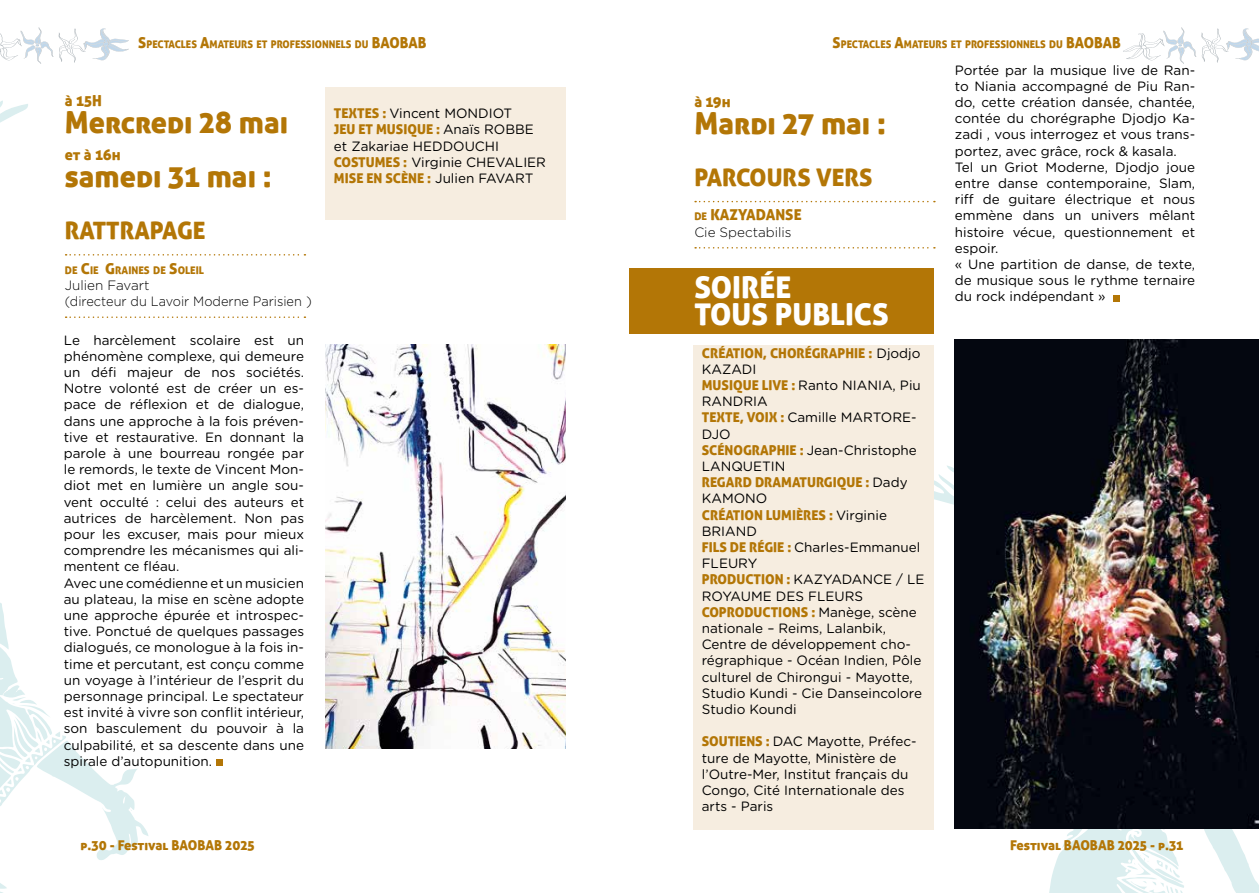
<style>
.page{position:relative;width:1259px;height:893px;background:#fff}
.page>*{position:absolute;margin:0;border:0;box-sizing:border-box;transform-origin:0 0}
.t1{font:30px "Aller Display";color:#b37606}
.t2{font:30px/27px "Aller Display";color:#fff}
.t3{font:24px "Aller Display";color:#b37606}
.t4{font:15px "Aller Display";color:#b37606}
.t5{font:13.5px/16.2px "Gotham Rounded";color:#000}
.t6{font:13.5px "Aller Display";color:#b37606}
.t7{font:300 13.5px/16.2px "Gotham";color:#000}
.t8{font:10.5px "Aller Display";color:#b37606}
.s1{font-size:15px}
.s2{font-family:"Aller Display";color:#b37606}
.s3{font-family:"Gotham Rounded";color:#000}
.s4{font-size:10.5px}
</style>
<div class="page">
<svg style="left:1123px;top:27px;width:136px;height:37px"></svg>
<svg style="left:0;top:27px;width:129px;height:37px"></svg>
<svg style="left:1204px;top:829px;width:55px;height:64px"></svg>
<svg style="left:933px;top:441px;width:22px;height:206px"></svg>
<svg style="left:1049px;top:829px;width:135px;height:64px"></svg>
<svg style="left:0;top:100px;width:28px;height:23px"></svg>
<svg style="left:0;top:603px;width:148px;height:290px"></svg>
<div style="left:216px;top:759px;width:7px;height:7px;background:#b37606"></div>
<svg style="left:66px;top:254px;width:239px;height:2px"></svg>
<svg style="left:66px;top:316px;width:239px;height:2px"></svg>
<img style="left:325px;top:345px;width:241px;height:404px">
<div style="left:325px;top:87px;width:241px;height:132px;background:#f6ede0"></div>
<div style="left:1113px;top:295px;width:7px;height:6px;background:#b37606"></div>
<svg style="left:695px;top:201px;width:240px;height:1px"></svg>
<svg style="left:695px;top:247px;width:240px;height:2px"></svg>
<div style="left:693px;top:345px;width:240px;height:484px;background:#f6ede0"></div>
<img style="left:955px;top:339px;width:304px;height:490px">
<div style="left:629px;top:268px;width:304px;height:66px;background:#b37606"></div>
<p class="t8" style="left:138px;top:38px;width:244px"><span class="s1">S</span>PECTACLES <span class="s1">A</span>MATEURS ET PROFESSIONNELS DU <span class="s1">BAOBAB</span></p>
<p class="t8" style="left:832px;top:38px;width:244px"><span class="s1">S</span>PECTACLES <span class="s1">A</span>MATEURS ET PROFESSIONNELS DU <span class="s1">BAOBAB</span></p>
<p class="t4" style="left:65px;top:91px;width:39px">à 15H</p>
<h1 class="t1" style="left:65px;top:103px;width:225px">Mercredi 28 mai</h1>
<p class="t4" style="left:65px;top:145px;width:57px">et à 16h</p>
<h1 class="t1" style="left:65px;top:157px;width:208px">samedi 31 mai :</h1>
<h2 class="t3" style="left:65px;top:215px;width:142px">RATTRAPAGE</h2>
<p class="t8" style="left:65px;top:263px;width:141px">DE <span class="s1">C</span>IE <span class="s1">G</span>RAINES DE <span class="s1">S</span>OLEIL</p>
<p class="t7" style="left:65px;top:277px;width:248px">Julien Favart<br>(directeur du Lavoir Moderne Parisien )</p>
<p class="t5" style="left:64px;top:331px;width:242px">Le harcèlement scolaire est un phénomène complexe, qui demeure un défi majeur de nos sociétés.<br>Notre volonté est de créer un es&shy;pace de réflexion et de dialogue, dans une approche à la fois préven&shy;tive et restaurative. En donnant la parole à une bourreau rongée par le remords, le texte de Vincent Mon&shy;diot met en lumière un angle sou&shy;vent occulté : celui des auteurs et autrices de harcèlement. Non pas pour les excuser, mais pour mieux comprendre les mécanismes qui ali&shy;mentent ce fléau.<br>Avec une comédienne et un musicien au plateau, la mise en scène adopte une approche épurée et introspec&shy;tive. Ponctué de quelques passages dialogués, ce monologue à la fois in&shy;time et percutant, est conçu comme un voyage à l’intérieur de l’esprit du personnage principal. Le spectateur est invité à vivre son conflit intérieur, son basculement du pouvoir à la culpabilité, et sa descente dans une spirale d’autopunition.</p>
<p class="t5" style="left:334px;top:105px;width:180px"><span class="s2">TEXTES :</span> Vincent MONDIOT</p>
<p class="t6" style="left:334px;top:121px;width:201px">JEU ET MUSIQUE : <span class="s3">Anaïs ROBBE</span></p>
<p class="t5" style="left:334px;top:137px;width:214px">et Zakariae HEDDOUCHI<br><span class="s2">COSTUMES :</span> Virginie CHEVALIER</p>
<p class="t6" style="left:334px;top:169px;width:201px">MISE EN SCÈNE : <span class="s3">Julien FAVART</span></p>
<p class="t4" style="left:694px;top:92px;width:38px">à 19h</p>
<h1 class="t1" style="left:694px;top:104px;width:193px">Mardi 27 mai :</h1>
<h2 class="t3" style="left:694px;top:162px;width:180px">PARCOURS VERS</h2>
<p class="t4" style="left:694px;top:205px;width:109px"><span class="s4">DE</span> KAZYADANSE</p>
<p class="t7" style="left:694px;top:223px;width:99px">Cie Spectabilis</p>
<h1 class="t2" style="left:694px;top:273px;width:196px">SOIRÉE<br>TOUS PUBLICS</h1>
<p class="t6" style="left:702px;top:344px;width:220px">CRÉATION, CHORÉGRAPHIE : <span class="s3">Djodjo</span></p>
<p class="t5" style="left:702px;top:360px;width:220px">KAZADI<br><span class="s2">MUSIQUE LIVE :</span> Ranto NIANIA, Piu<br>RANDRIA<br><span class="s2">TEXTE, VOIX :</span> Camille MARTORE-<br>DJO<br><span class="s2">SCÉNOGRAPHIE :</span> Jean-Christophe<br>LANQUETIN</p>
<p class="t6" style="left:702px;top:474px;width:207px">REGARD DRAMATURGIQUE : <span class="s3">Dady</span></p>
<p class="t5" style="left:702px;top:490px;width:67px">KAMONO</p>
<p class="t6" style="left:702px;top:506px;width:187px">CRÉATION LUMIÈRES : <span class="s3">Virginie</span></p>
<p class="t5" style="left:702px;top:522px;width:224px">BRIAND<br><span class="s2">FILS DE RÉGIE :</span> Charles-Emmanuel<br>FLEURY<br><span class="s2">PRODUCTION :</span> KAZYADANCE / LE<br>ROYAUME DES FLEURS</p>
<p class="t6" style="left:702px;top:603px;width:217px">COPRODUCTIONS : <span class="s3">Manège, scène</span></p>
<p class="t5" style="left:702px;top:619px;width:222px">nationale – Reims, Lalanbik,<br>Centre de développement cho&shy;régraphique - Océan Indien, Pôle culturel de Chirongui - Mayotte,<br>Studio Kundi - Cie Danseincolore<br>Studio Koundi</p>
<p class="t5" style="left:702px;top:733px;width:216px"><span class="s2">SOUTIENS :</span> DAC Mayotte, Préfec&shy;ture de Mayotte, Ministère de l’Outre-Mer, Institut français du<br>Congo, Cité Internationale des arts - Paris</p>
<p class="t5" style="left:955px;top:61px;width:242px">Portée par la musique live de Ran&shy;to Niania accompagné de Piu Ran&shy;do, cette création dansée, chantée, contée du chorégraphe Djodjo Ka&shy;zadi , vous interrogez et vous trans&shy;portez, avec grâce, rock &amp; kasala.<br>Tel un Griot Moderne, Djodjo joue entre danse contemporaine, Slam, riff de guitare électrique et nous emmène dans un univers mêlant histoire vécue, questionnement et espoir.<br>« Une partition de danse, de texte, de musique sous le rythme ternaire du rock indépendant »</p>
<p class="t6" style="left:81px;top:836px;width:176px">p.30 - Festival BAOBAB 2025</p>
<p class="t6" style="left:1010px;top:836px;width:175px">Festival BAOBAB 2025 - p.31</p>
</div>
